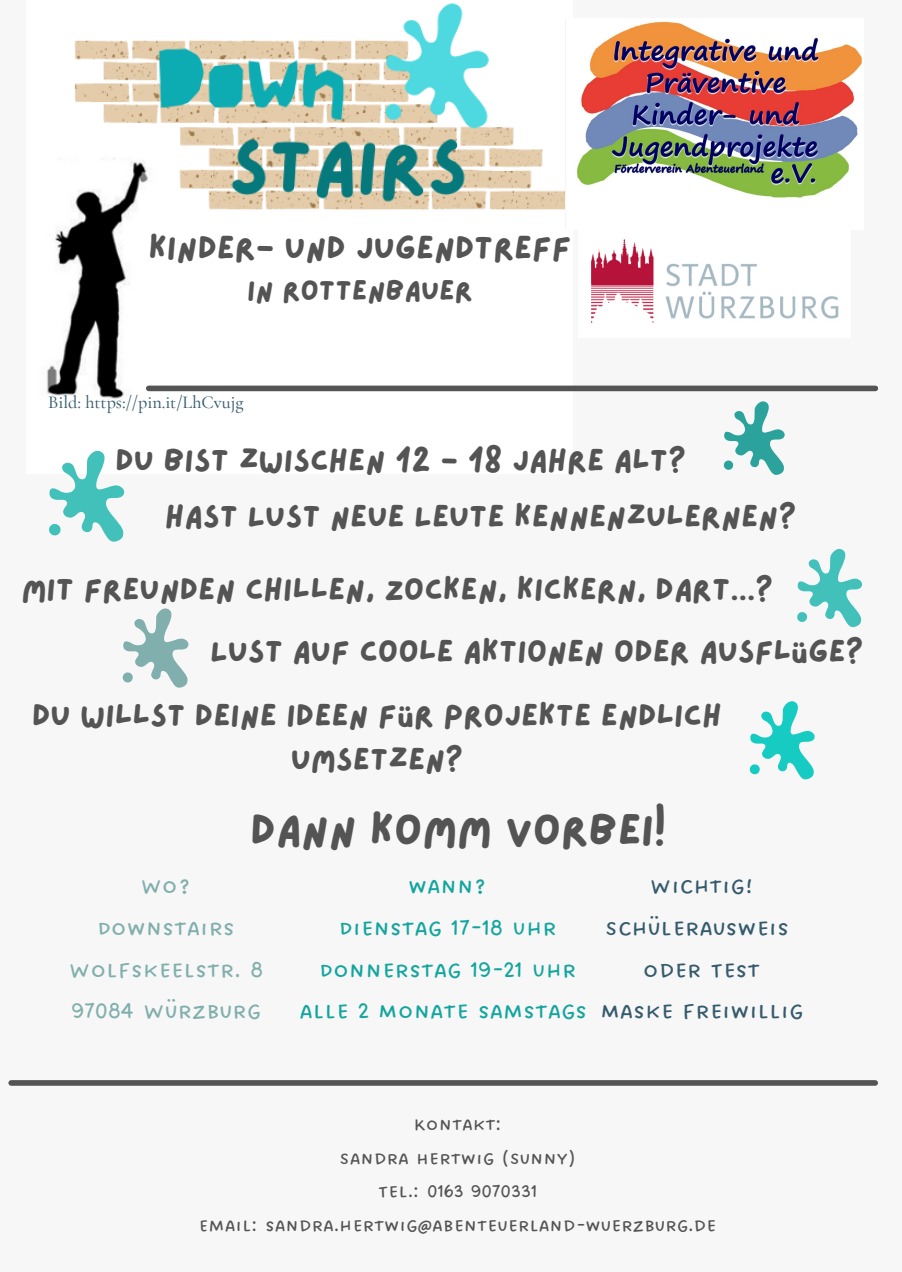
<style>
.page{position:relative;width:902px;height:1272px;background:#fff}
.page>*{position:absolute;margin:0;border:0;box-sizing:border-box;transform-origin:0 0}
.t1{font:43.5px "Lazydog";color:#545454}
.t2{font:33px "Lazydog";color:#545454}
.t3{font:31.5px/44px "Lazydog";color:#545454;text-align:center}
.t4{font:30px "DO All Caps Regular";color:#14a59f}
.t5{font:30px "DO All Caps Regular";color:#81afad}
.t6{font:30px "DO All Caps Regular";color:#365b6d}
.t7{font:28.5px "Lazydog";color:#545454}
.t8{font:24.15px "DO All Caps Regular";color:#545454}
.t9{font:500 18.15px "Cormorant Garamond";color:#365b6d}
.s1{color:#365b6d}
</style>
<div class="page">
<div style="left:0;top:0;width:901px;height:1271px;background:#f7f7f7"></div>
<img style="left:47px;top:3px;width:525px;height:396px">
<img style="left:591px;top:239px;width:248px;height:85px">
<div style="left:149px;top:385px;width:726px;height:6px;background:#545454"></div>
<svg style="left:122px;top:608px;width:67px;height:80px"></svg>
<svg style="left:49px;top:450px;width:76px;height:92px"></svg>
<svg style="left:797px;top:549px;width:65px;height:79px"></svg>
<svg style="left:713px;top:391px;width:99px;height:84px"></svg>
<div style="left:11px;top:1080px;width:863px;height:5px;background:#545454"></div>
<img style="left:565px;top:19px;width:297px;height:210px">
<svg style="left:749px;top:701px;width:66px;height:79px"></svg>
<p class="t2" style="left:148px;top:231px;width:424px">KINDER- UND JUGENDTREFF</p>
<p class="t7" style="left:247px;top:277px;width:227px">IN ROTTENBAUER</p>
<p class="t9" style="left:48px;top:391px;width:197px">Bild: https://pin.it/LhCvujg</p>
<p class="t3" style="left:115px;top:440px;width:571px">DU BIST ZWISCHEN 12 - 18 JAHRE ALT?</p>
<p class="t3" style="left:165px;top:495px;width:632px">HAST LUST NEUE LEUTE KENNENZULERNEN?</p>
<p class="t3" style="left:21px;top:568px;width:753px">MIT FREUNDEN CHILLEN, ZOCKEN, KICKERN, DART...?</p>
<p class="t3" style="left:210px;top:631px;width:654px">LUST AUF COOLE AKTIONEN ODER AUSFLÜGE?</p>
<p class="t3" style="left:32px;top:694px;width:691px">DU WILLST DEINE IDEEN FÜR PROJEKTE ENDLICH<br>UMSETZEN?</p>
<p class="t1" style="left:250px;top:808px;width:417px">DANN KOMM VORBEI!</p>
<p class="t5" style="left:140px;top:866px;width:53px">Wo?</p>
<p class="t5" style="left:97px;top:908px;width:139px">Downstairs</p>
<p class="t5" style="left:69px;top:950px;width:196px">Wolfskeelstr. 8</p>
<p class="t5" style="left:71px;top:991px;width:191px">97084 Würzburg</p>
<p class="t6" style="left:649px;top:866px;width:105px">Wichtig!</p>
<p class="t6" style="left:604px;top:908px;width:185px">Schülerausweis</p>
<p class="t6" style="left:642px;top:950px;width:119px">oder Test</p>
<p class="t4" style="left:408px;top:866px;width:81px">wann?</p>
<p class="t4" style="left:339px;top:908px;width:219px">Dienstag 17-18 Uhr</p>
<p class="t4" style="left:319px;top:950px;width:259px">Donnerstag 19-21 Uhr</p>
<p class="t4" style="left:299px;top:991px;width:505px">alle 2 Monate samstags <span class="s1">Maske freiwillig</span></p>
<p class="t8" style="left:413px;top:1108px;width:90px">Kontakt:</p>
<p class="t8" style="left:339px;top:1142px;width:238px">Sandra Hertwig (Sunny)</p>
<p class="t8" style="left:378px;top:1176px;width:160px">Tel.: 0163 9070331</p>
<p class="t8" style="left:199px;top:1209px;width:518px">Email: sandra.hertwig@abenteuerland-wuerzburg.de</p>
</div>
